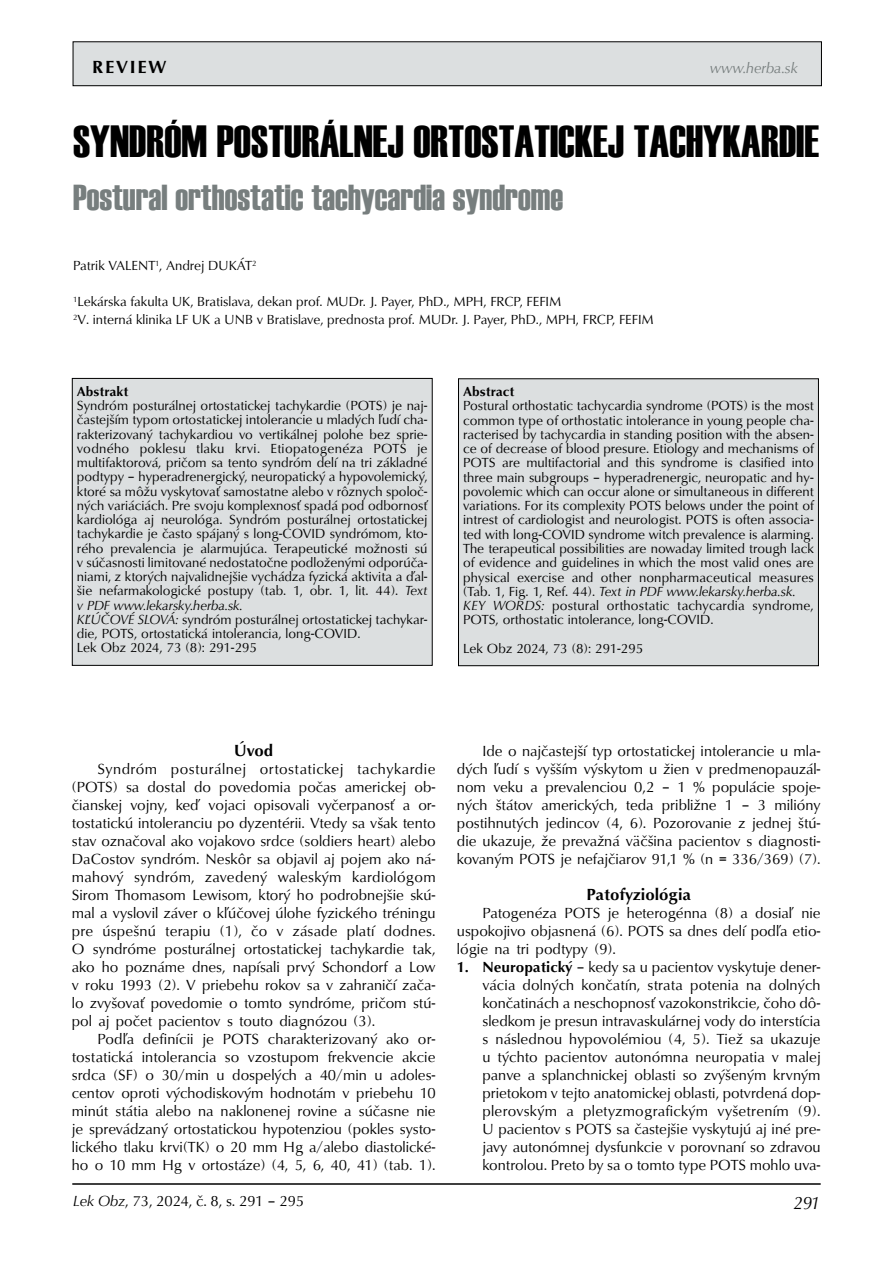
<style>
.page{position:relative;width:893px;height:1263px;background:#fff}
.page>*{position:absolute;margin:0;border:0;box-sizing:border-box;transform-origin:0 0}
.t1{font:45px "Haettenschweiler";color:#000}
.t2{font:36px "Haettenschweiler";color:#777e7e}
.t3{font:700 18px "URW Classico TEE";letter-spacing:.1em;color:#000}
.t4{font:italic 18px "URW Classico TEE";color:#000}
.t5{font:700 16.5px "URW Classico TEE";color:#000}
.t6{font:15px/18px "URW Classico TEE";color:#000;text-align:justify}
.t7{font:italic 15px "URW Classico TEE";color:#777e7e}
.t8{font:13.5px/14.2px "URW Classico TEE";color:#000}
.t9{font:700 13.5px "URW Classico TEE";color:#000}
.s1{font-style:italic}
.s2{font-weight:700}
</style>
<div class="page">
<div style="left:73px;top:42px;width:748px;height:44px;background:#dcdfe0"></div>
<div style="left:73px;top:41px;width:749px;height:45px;border:1px solid #000"></div>
<hr style="left:72px;top:1183px;width:749px;height:2px;background:#000">
<div style="left:72px;top:378px;width:360px;height:287px;background:#dcdfe0"></div>
<div style="left:72px;top:378px;width:361px;height:288px;border:1px solid #000"></div>
<div style="left:458px;top:379px;width:360px;height:287px;background:#dcdfe0"></div>
<div style="left:458px;top:378px;width:361px;height:288px;border:1px solid #000"></div>
<p class="t3" style="left:92px;top:56px;width:76px">REVIEW</p>
<p class="t7" style="left:710px;top:59px;width:90px">www.herba.sk</p>
<h1 class="t1" style="left:73px;top:111px;width:748px">SYNDRÓM POSTURÁLNEJ ORTOSTATICKEJ TACHYKARDIE</h1>
<h2 class="t2" style="left:73px;top:173px;width:492px">Postural orthostatic tachycardia syndrome</h2>
<p class="t8" style="left:73px;top:259px;width:185px">Patrik VALENT<sup>1</sup>, Andrej DUKÁT<sup>2</sup></p>
<p class="t8" style="left:73px;top:293px;width:582px;line-height:18px"><sup>1</sup>Lekárska fakulta UK, Bratislava, dekan prof. MUDr. J. Payer, PhD., MPH, FRCP, FEFIM<br><sup>2</sup>V. interná klinika LF UK a UNB v Bratislave, prednosta prof. MUDr. J. Payer, PhD., MPH, FRCP, FEFIM</p>
<p class="t9" style="left:77px;top:383px;width:53px">Abstrakt</p>
<p class="t8" style="left:77px;top:399px;width:352px">Syndróm posturálnej ortostatickej tachykardie (POTS) je naj&shy;častejším typom ortostatickej intolerancie u mladých ľudí cha&shy;rakterizovaný tachykardiou vo vertikálnej polohe bez sprie&shy;vodného poklesu tlaku krvi. Etiopatogenéza POTS je multifaktorová, pričom sa tento syndróm delí na tri základné podtypy – hyperadrenergický, neuropatický a hypovolemický, ktoré sa môžu vyskytovať samostatne alebo v rôznych spoloč&shy;ných variáciách. Pre svoju komplexnosť spadá pod odbornosť kardiológa aj neurológa. Syndróm posturálnej ortostatickej tachykardie je často spájaný s long-COVID syndrómom, kto&shy;rého prevalencia je alarmujúca. Terapeutické možnosti sú v súčasnosti limitované nedostatočne podloženými odporúča&shy;niami, z ktorých najvalidnejšie vychádza fyzická aktivita a ďal&shy;šie nefarmakologické postupy (tab. 1, obr. 1, lit. 44). <span class="s1">Text v PDF www.lekarsky.herba.sk.<br>KĽÚČOVÉ SLOVÁ:</span> syndróm posturálnej ortostatickej tachykar&shy;die, POTS, ortostatická intolerancia, long-COVID.<br>Lek Obz 2024, 73 (8): 291-295</p>
<p class="t9" style="left:463px;top:383px;width:53px">Abstract</p>
<p class="t8" style="left:463px;top:399px;width:352px">Postural orthostatic tachycardia syndrome (POTS) is the most common type of orthostatic intolerance in young people cha&shy;racterised by tachycardia in standing position with the absen&shy;ce of decrease of blood presure. Etiology and mechanisms of POTS are multifactorial and this syndrome is clasified into three main subgroups – hyperadrenergic, neuropatic and hy&shy;povolemic which can occur alone or simultaneous in different variations. For its complexity POTS belows under the point of intrest of cardiologist and neurologist. POTS is often associa&shy;ted with long-COVID syndrome witch prevalence is alarming.<br>The terapeutical possibilities are nowaday limited trough lack of evidence and guidelines in which the most valid ones are physical exercise and other nonpharmaceutical measures (Tab. 1, Fig. 1, Ref. 44). <span class="s1">Text in PDF www.lekarsky.herba.sk.<br>KEY WORDS:</span> postural orthostatic tachycardia syndrome, POTS, orthostatic intolerance, long-COVID.</p>
<p class="t8" style="left:463px;top:641px;width:182px">Lek Obz 2024, 73 (8): 291-295</p>
<p class="t5" style="left:234px;top:740px;width:41px">Úvod</p>
<p class="t6" style="left:72px;top:760px;width:365px;text-indent:26px">Syndróm posturálnej ortostatickej tachykardie (POTS) sa dostal do povedomia počas americkej ob&shy;čianskej vojny, keď vojaci opisovali vyčerpanosť a or&shy;tostatickú intoleranciu po dyzentérii. Vtedy sa však tento stav označoval ako vojakovo srdce (soldiers heart) alebo DaCostov syndróm. Neskôr sa objavil aj pojem ako ná&shy;mahový syndróm, zavedený waleským kardiológom Sirom Thomasom Lewisom, ktorý ho podrobnejšie skú&shy;mal a vyslovil záver o kľúčovej úlohe fyzického tréningu pre úspešnú terapiu (1), čo v zásade platí dodnes.<br>O syndróme posturálnej ortostatickej tachykardie tak, ako ho poznáme dnes, napísali prvý Schondorf a Low v roku 1993 (2). V priebehu rokov sa v zahraničí zača&shy;lo zvyšovať povedomie o tomto syndróme, pričom stú&shy;pol aj počet pacientov s touto diagnózou (3).</p>
<p class="t6" style="left:72px;top:1030px;width:365px;text-indent:26px">Podľa definícii je POTS charakterizovaný ako or&shy;tostatická intolerancia so vzostupom frekvencie akcie srdca (SF) o 30/min u dospelých a 40/min u adoles&shy;centov oproti východiskovým hodnotám v priebehu 10 minút státia alebo na naklonenej rovine a súčasne nie je sprevádzaný ortostatickou hypotenziou (pokles systo&shy;lického tlaku krvi(TK) o 20 mm Hg a/alebo diastolické&shy;ho o 10 mm Hg v ortostáze) (4, 5, 6, 40, 41) (tab. 1).</p>
<p class="t6" style="left:73px;top:1192px;width:233px"><span class="s1">Lek Obz</span>, 73, 2024, č. 8, s. 291 – 295</p>
<p class="t6" style="left:457px;top:742px;width:365px;text-indent:26px">Ide o najčastejší typ ortostatickej intolerancie u mla&shy;dých ľudí s vyšším výskytom u žien v predmenopauzál&shy;nom veku a prevalenciou 0,2 – 1 % populácie spoje&shy;ných štátov amerických, teda približne 1 – 3 milióny postihnutých jedincov (4, 6). Pozorovanie z jednej štú&shy;die ukazuje, že prevažná väčšina pacientov s diagnosti&shy;kovaným POTS je nefajčiarov 91,1 % (n = 336/369) (7).</p>
<p class="t5" style="left:586px;top:884px;width:106px">Patofyziológia</p>
<p class="t6" style="left:457px;top:904px;width:365px;text-indent:26px">Patogenéza POTS je heterogénna (8) a dosiaľ nie uspokojivo objasnená (6). POTS sa dnes delí podľa etio&shy;lógie na tri podtypy (9).</p>
<p class="t6" style="left:482px;top:958px;width:340px;text-indent:-26px"><span class="s2">1. Neuropatický</span> – kedy sa u pacientov vyskytuje dener&shy;vácia dolných končatín, strata potenia na dolných končatinách a neschopnosť vazokonstrikcie, čoho dô&shy;sledkom je presun intravaskulárnej vody do interstícia s následnou hypovolémiou (4, 5). Tiež sa ukazuje u týchto pacientov autonómna neuropatia v malej panve a splanchnickej oblasti so zvýšeným krvným prietokom v tejto anatomickej oblasti, potvrdená dop&shy;plerovským a pletyzmografickým vyšetrením (9).<br>U pacientov s POTS sa častejšie vyskytujú aj iné pre&shy;javy autonómnej dysfunkcie v porovnaní so zdravou kontrolou. Preto by sa o tomto type POTS mohlo uva-</p>
<p class="t4" style="left:794px;top:1191px;width:27px">291</p>
</div>
